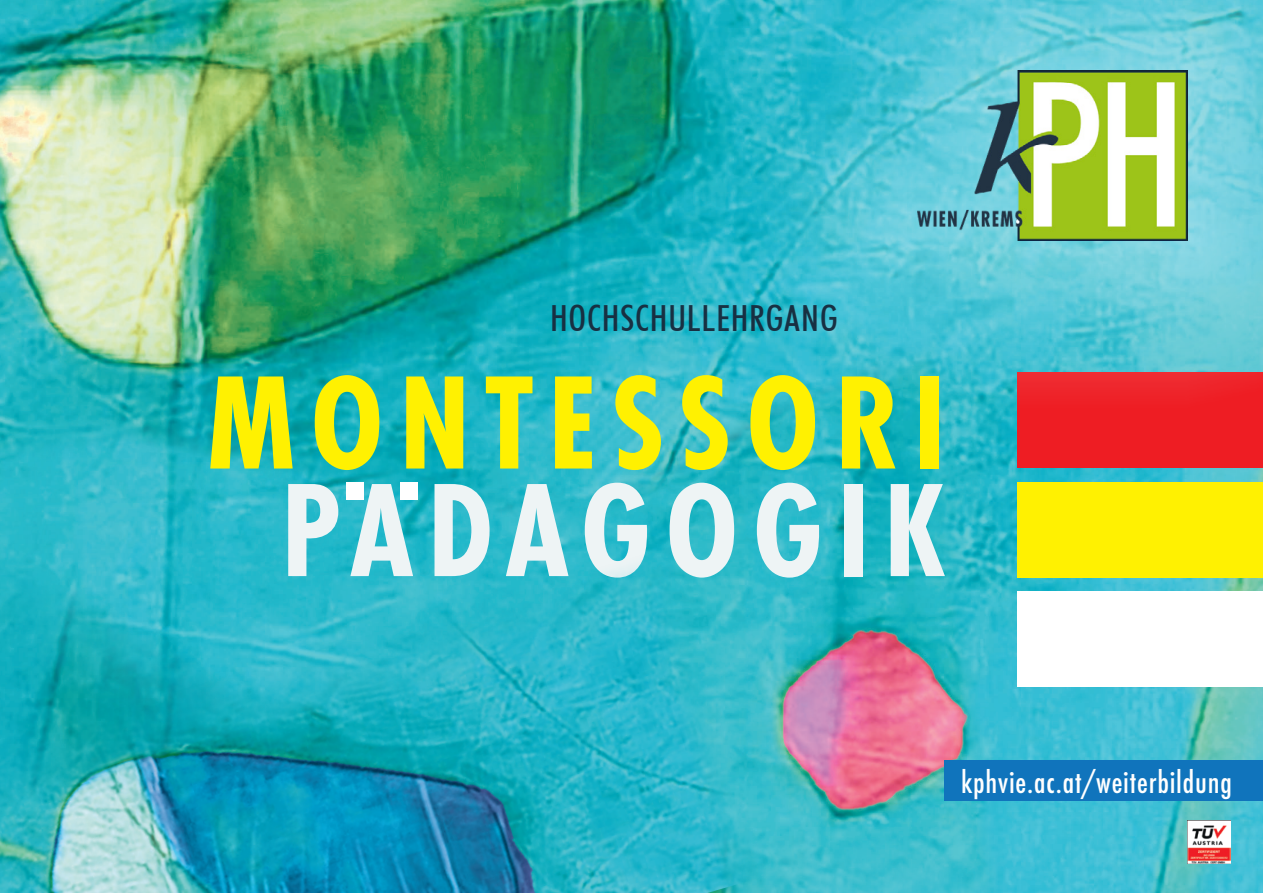
<style>
.page{position:relative;width:1263px;height:893px;background:#fff}
.page>*{position:absolute;margin:0;border:0;box-sizing:border-box;transform-origin:0 0}
.t1{font:700 138px "Futura PT Cond";letter-spacing:.105em;color:#fff101}
.t2{font:700 138px "Futura PT Cond";letter-spacing:.09em;color:#eef4f5}
.t3{font:500 condensed 36px "Futura BT";letter-spacing:.025em;color:#183042}
.t4{font:500 33px "Futura PT Cond";letter-spacing:.025em;color:#fff}
</style>
<div class="page">
<img style="left:0;top:0;width:1263px;height:893px">
<img style="left:0;top:329px;width:1010px;height:564px">
<div style="left:1017px;top:372px;width:246px;height:95px;background:#ee1d23"></div>
<div style="left:1017px;top:483px;width:246px;height:95px;background:#fff101"></div>
<div style="left:1017px;top:591px;width:246px;height:96px;background:#fff"></div>
<div style="left:944px;top:760px;width:319px;height:41px;background:#1074bc"></div>
<div style="left:346px;top:482px;width:17px;height:17px;background:#fff"></div>
<div style="left:400px;top:482px;width:17px;height:17px;background:#fff"></div>
<div style="left:748px;top:0;width:515px;height:411px;background:#fff;opacity:.7"></div>
<img style="left:917px;top:71px;width:271px;height:170px">
<img style="left:0;top:538px;width:771px;height:355px">
<img style="left:1188px;top:821px;width:42px;height:42px">
<p class="t3" style="left:550px;top:297px;width:289px">HOCHSCHULLEHRGANG</p>
<p class="t1" style="left:206px;top:343px;width:741px">MONTESSORI</p>
<p class="t2" style="left:281px;top:450px;width:666px">PADAGOGIK</p>
<p class="t4" style="left:961px;top:762px;width:273px">kphvie.ac.at/weiterbildung</p>
</div>
